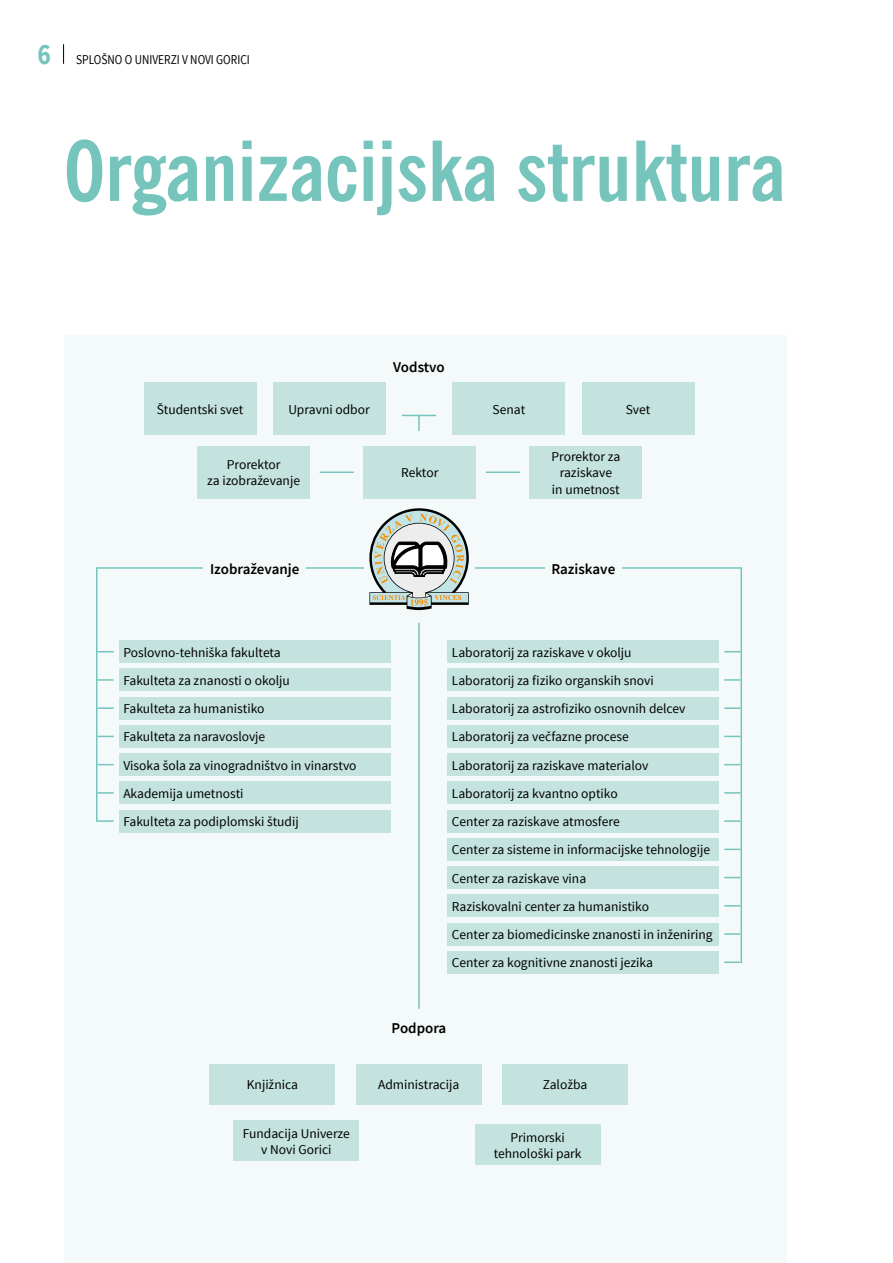
<style>
.page{position:relative;width:893px;height:1263px;background:#fff}
.page>*{position:absolute;margin:0;border:0;box-sizing:border-box;transform-origin:0 0}
.t1{font:700 condensed 82.5px "News Gothic BT";color:#76c5bc}
.t2{font:700 30px "Source Sans Pro";color:#76c5bc;scale:.85 1}
.t3{font:600 15px "Source Sans Pro";color:#000}
.t4{font:13.5px/28.2px "Source Sans Pro";color:#000;text-align:center}
.t5{font:13.5px "Source Sans Pro";color:#000;scale:.85 1}
</style>
<div class="page">
<svg style="left:63px;top:44px;width:1px;height:20px"></svg>
<div style="left:64px;top:336px;width:723px;height:927px;background:#f4faf9"></div>
<div style="left:119px;top:640px;width:271px;height:23px;background:#c4e3df"></div>
<div style="left:119px;top:697px;width:271px;height:22px;background:#c4e3df"></div>
<div style="left:119px;top:725px;width:271px;height:23px;background:#c4e3df"></div>
<div style="left:119px;top:669px;width:271px;height:22px;background:#c4e3df"></div>
<div style="left:119px;top:753px;width:271px;height:23px;background:#c4e3df"></div>
<div style="left:119px;top:781px;width:271px;height:23px;background:#c4e3df"></div>
<div style="left:144px;top:383px;width:112px;height:52px;background:#c4e3df"></div>
<div style="left:453px;top:383px;width:112px;height:52px;background:#c4e3df"></div>
<div style="left:582px;top:383px;width:112px;height:52px;background:#c4e3df"></div>
<div style="left:273px;top:383px;width:112px;height:52px;background:#c4e3df"></div>
<div style="left:198px;top:446px;width:112px;height:52px;background:#c4e3df"></div>
<div style="left:364px;top:446px;width:112px;height:52px;background:#c4e3df"></div>
<div style="left:530px;top:446px;width:112px;height:52px;background:#c4e3df"></div>
<div style="left:119px;top:810px;width:271px;height:22px;background:#c4e3df"></div>
<div style="left:448px;top:640px;width:271px;height:23px;background:#c4e3df"></div>
<div style="left:448px;top:669px;width:271px;height:22px;background:#c4e3df"></div>
<div style="left:448px;top:697px;width:271px;height:22px;background:#c4e3df"></div>
<div style="left:448px;top:725px;width:271px;height:23px;background:#c4e3df"></div>
<div style="left:448px;top:753px;width:271px;height:23px;background:#c4e3df"></div>
<div style="left:448px;top:781px;width:271px;height:23px;background:#c4e3df"></div>
<div style="left:448px;top:810px;width:271px;height:22px;background:#c4e3df"></div>
<div style="left:448px;top:838px;width:271px;height:23px;background:#c4e3df"></div>
<div style="left:448px;top:866px;width:271px;height:23px;background:#c4e3df"></div>
<div style="left:448px;top:894px;width:271px;height:23px;background:#c4e3df"></div>
<div style="left:448px;top:923px;width:271px;height:22px;background:#c4e3df"></div>
<div style="left:448px;top:951px;width:271px;height:23px;background:#c4e3df"></div>
<div style="left:210px;top:1064px;width:125px;height:40px;background:#c4e3df"></div>
<div style="left:356px;top:1064px;width:125px;height:40px;background:#c4e3df"></div>
<div style="left:502px;top:1064px;width:125px;height:40px;background:#c4e3df"></div>
<div style="left:475px;top:1124px;width:125px;height:41px;background:#c4e3df"></div>
<div style="left:234px;top:1120px;width:125px;height:41px;background:#c4e3df"></div>
<svg style="left:97px;top:651px;width:17px;height:1px"></svg>
<svg style="left:97px;top:679px;width:17px;height:2px"></svg>
<svg style="left:97px;top:707px;width:17px;height:2px"></svg>
<svg style="left:97px;top:736px;width:17px;height:1px"></svg>
<svg style="left:97px;top:764px;width:17px;height:1px"></svg>
<svg style="left:97px;top:792px;width:17px;height:2px"></svg>
<svg style="left:97px;top:820px;width:17px;height:2px"></svg>
<svg style="left:724px;top:651px;width:16px;height:1px"></svg>
<svg style="left:724px;top:679px;width:16px;height:2px"></svg>
<svg style="left:724px;top:707px;width:16px;height:2px"></svg>
<svg style="left:724px;top:736px;width:16px;height:1px"></svg>
<svg style="left:724px;top:764px;width:16px;height:1px"></svg>
<svg style="left:724px;top:792px;width:16px;height:2px"></svg>
<svg style="left:724px;top:820px;width:16px;height:2px"></svg>
<svg style="left:724px;top:848px;width:16px;height:2px"></svg>
<svg style="left:724px;top:877px;width:16px;height:1px"></svg>
<svg style="left:724px;top:905px;width:16px;height:1px"></svg>
<svg style="left:724px;top:933px;width:16px;height:2px"></svg>
<svg style="left:724px;top:961px;width:16px;height:2px"></svg>
<hr style="left:740px;top:568px;width:2px;height:395px;background:#76c5bc">
<hr style="left:418px;top:623px;width:2px;height:386px;background:#76c5bc">
<hr style="left:96px;top:567px;width:646px;height:2px;background:#76c5bc">
<div style="left:204px;top:562px;width:102px;height:12px;background:#f4faf9"></div>
<div style="left:545px;top:562px;width:77px;height:12px;background:#f4faf9"></div>
<div style="left:364px;top:504px;width:110px;height:110px;background:#f4faf9"></div>
<svg style="left:369px;top:508px;width:100px;height:102px"></svg>
<hr style="left:402px;top:415px;width:34px;height:1px;background:#76c5bc">
<svg style="left:418px;top:416px;width:2px;height:15px"></svg>
<hr style="left:320px;top:471px;width:34px;height:2px;background:#76c5bc">
<hr style="left:486px;top:471px;width:34px;height:2px;background:#76c5bc">
<hr style="left:96px;top:568px;width:1px;height:254px;background:#76c5bc">
<h2 class="t2" style="left:38px;top:35px;width:17px">6</h2>
<p class="t5" style="left:76px;top:51px;width:206px">SPLOŠNO O UNIVERZI V NOVI GORICI</p>
<h1 class="t1" style="left:64px;top:121px;width:723px">Organizacijska struktura</h1>
<p class="t3" style="left:393px;top:357px;width:53px">Vodstvo</p>
<p class="t4" style="left:157px;top:396px;width:88px">Študentski svet</p>
<p class="t4" style="left:288px;top:396px;width:83px">Upravni odbor</p>
<p class="t4" style="left:493px;top:396px;width:34px">Senat</p>
<p class="t4" style="left:626px;top:396px;width:26px">Svet</p>
<p class="t4" style="left:207px;top:457px;width:94px;line-height:16.2px">Prorektor<br>za izobraževanje</p>
<p class="t4" style="left:401px;top:459px;width:39px">Rektor</p>
<p class="t4" style="left:551px;top:449px;width:70px;line-height:16.2px">Prorektor za raziskave<br>in umetnost</p>
<p class="t3" style="left:210px;top:559px;width:91px">Izobraževanje</p>
<p class="t3" style="left:551px;top:559px;width:65px">Raziskave</p>
<p class="t4" style="left:123px;top:638px;width:159px">Poslovno-tehniška fakulteta</p>
<p class="t4" style="left:123px;top:667px;width:168px">Fakulteta za znanosti o okolju</p>
<p class="t4" style="left:123px;top:695px;width:143px;text-align:left">Fakulteta za humanistiko<br>Fakulteta za naravoslovje</p>
<p class="t4" style="left:123px;top:751px;width:235px">Visoka šola za vinogradništvo in vinarstvo</p>
<p class="t4" style="left:123px;top:780px;width:122px">Akademija umetnosti</p>
<p class="t4" style="left:123px;top:808px;width:177px">Fakulteta za podiplomski študij</p>
<p class="t4" style="left:452px;top:638px;width:262px;text-align:left">Laboratorij za raziskave v okolju<br>Laboratorij za fiziko organskih snovi Laboratorij za astrofiziko osnovnih delcev Laboratorij za večfazne procese<br>Laboratorij za raziskave materialov Laboratorij za kvantno optiko<br>Center za raziskave atmosfere<br>Center za sisteme in informacijske tehnologije Center za raziskave vina<br>Raziskovalni center za humanistiko<br>Center za biomedicinske znanosti in inženiring Center za kognitivne znanosti jezika</p>
<p class="t3" style="left:392px;top:1018px;width:56px">Podpora</p>
<p class="t4" style="left:247px;top:1071px;width:53px">Knjižnica</p>
<p class="t4" style="left:378px;top:1071px;width:83px">Administracija</p>
<p class="t4" style="left:543px;top:1071px;width:46px">Založba</p>
<p class="t4" style="left:494px;top:1129px;width:89px;line-height:16.2px">Primorski tehnološki park</p>
<p class="t4" style="left:243px;top:1125px;width:109px;line-height:16.2px">Fundacija Univerze v Novi Gorici</p>
</div>
